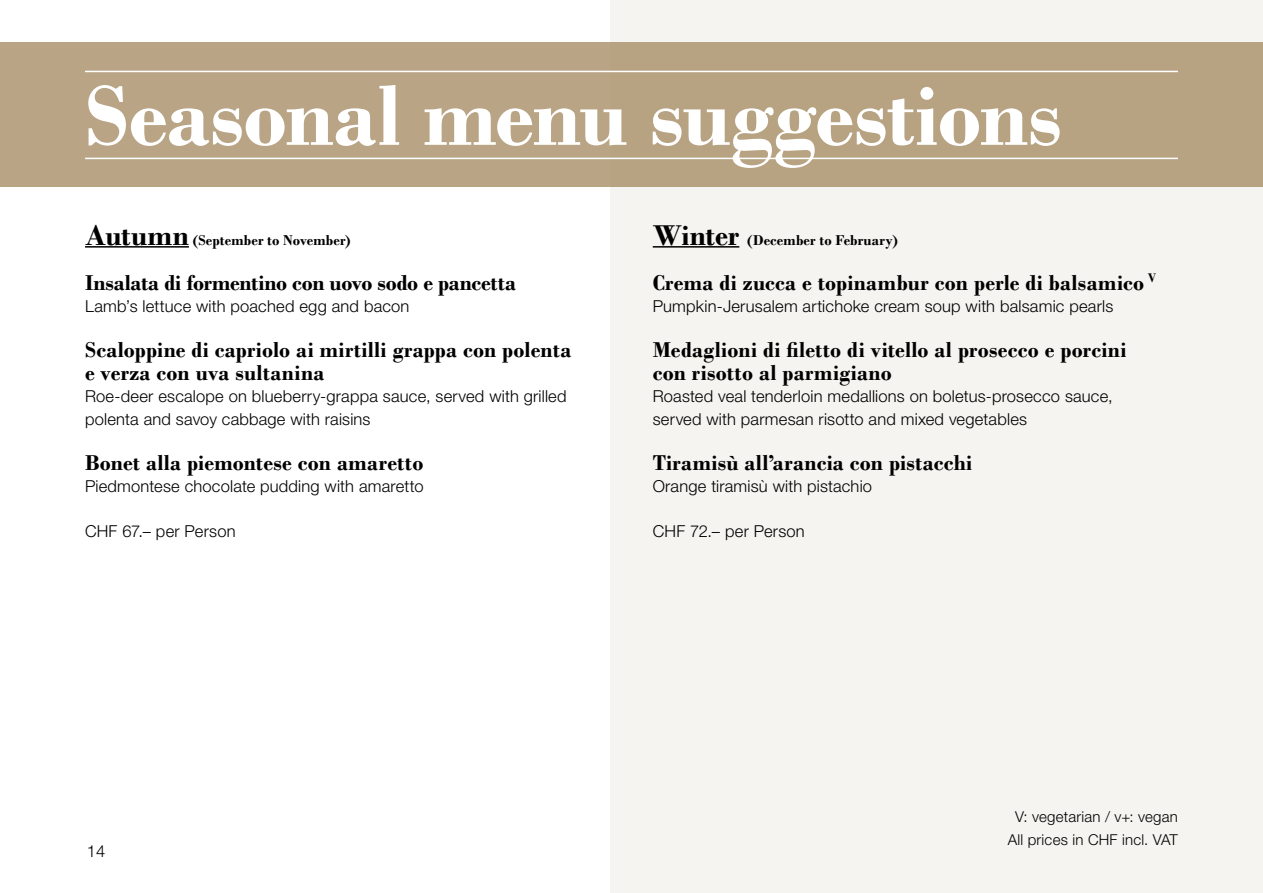
<style>
.page{position:relative;width:1263px;height:893px;background:#fff}
.page>*{position:absolute;margin:0;border:0;box-sizing:border-box;transform-origin:0 0}
.t1{font:700 90px "Bodoni";letter-spacing:-.01em;color:#fff}
.t2{font:700 22.5px/22.5px "Bodoni";letter-spacing:.01em;color:#000}
.t3{font:700 22.5px "Bodoni";letter-spacing:-.01em;color:#000}
.t4{font:300 16.5px/22.5px "Helvetica Neue";letter-spacing:.015em;color:#000}
.t5{font:700 15px "Bodoni";letter-spacing:.01em;color:#000}
.t6{font:300 15px/22.5px "Helvetica Neue";letter-spacing:.015em;color:#000;text-align:center}
.s1{font-size:30px}
</style>
<div class="page">
<div style="left:610px;top:0;width:653px;height:893px;background:#f6f4f0"></div>
<div style="left:0;top:43px;width:1263px;height:144px;background:#b7a382"></div>
<hr style="left:85px;top:158px;width:1093px;height:1px;background:#fff">
<hr style="left:85px;top:71px;width:1093px;height:1px;background:#fff">
<hr style="left:85px;top:246px;width:104px;height:2px;background:#000">
<hr style="left:653px;top:246px;width:86px;height:2px;background:#000">
<h1 class="t1" style="left:85px;top:62px;width:978px">Seasonal menu suggestions</h1>
<p class="t5" style="left:85px;top:231px;width:267px"><span class="s1">Autumn</span> (September to November)</p>
<h2 class="t3" style="left:85px;top:269px;width:432px">Insalata di formentino con uovo sodo e pancetta</h2>
<p class="t4" style="left:85px;top:294px;width:326px">Lamb’s lettuce with poached egg and bacon</p>
<h2 class="t2" style="left:85px;top:338px;width:488px">Scaloppine di capriolo ai mirtilli grappa con polenta e verza con uva sultanina</h2>
<p class="t4" style="left:85px;top:384px;width:483px">Roe-deer escalope on blueberry-grappa sauce, served with grilled polenta and savoy cabbage with raisins</p>
<h2 class="t2" style="left:85px;top:451px;width:340px">Bonet alla piemontese con amaretto</h2>
<p class="t4" style="left:85px;top:474px;width:340px">Piedmontese chocolate pudding with amaretto</p>
<p class="t4" style="left:85px;top:519px;width:152px">CHF 67.– per Person</p>
<p class="t5" style="left:653px;top:231px;width:247px"><span class="s1">Winter</span> (December to February)</p>
<h2 class="t2" style="left:653px;top:271px;width:505px">Crema di zucca e topinambur con perle di balsamico <sup>V</sup></h2>
<p class="t4" style="left:653px;top:294px;width:462px">Pumpkin-Jerusalem artichoke cream soup with balsamic pearls</p>
<h2 class="t2" style="left:653px;top:338px;width:475px">Medaglioni di filetto di vitello al prosecco e porcini con risotto al parmigiano</h2>
<p class="t4" style="left:653px;top:384px;width:461px">Roasted veal tenderloin medallions on boletus-prosecco sauce, served with parmesan risotto and mixed vegetables</p>
<h2 class="t2" style="left:653px;top:451px;width:321px">Tiramisù all’arancia con pistacchi</h2>
<p class="t4" style="left:653px;top:474px;width:221px">Orange tiramisù with pistachio</p>
<p class="t4" style="left:653px;top:519px;width:154px">CHF 72.– per Person</p>
<p class="t4" style="left:87px;top:839px;width:20px">14</p>
<p class="t6" style="left:1008px;top:805px;width:172px">V: vegetarian / v+: vegan<br>All prices in CHF incl. VAT</p>
</div>
